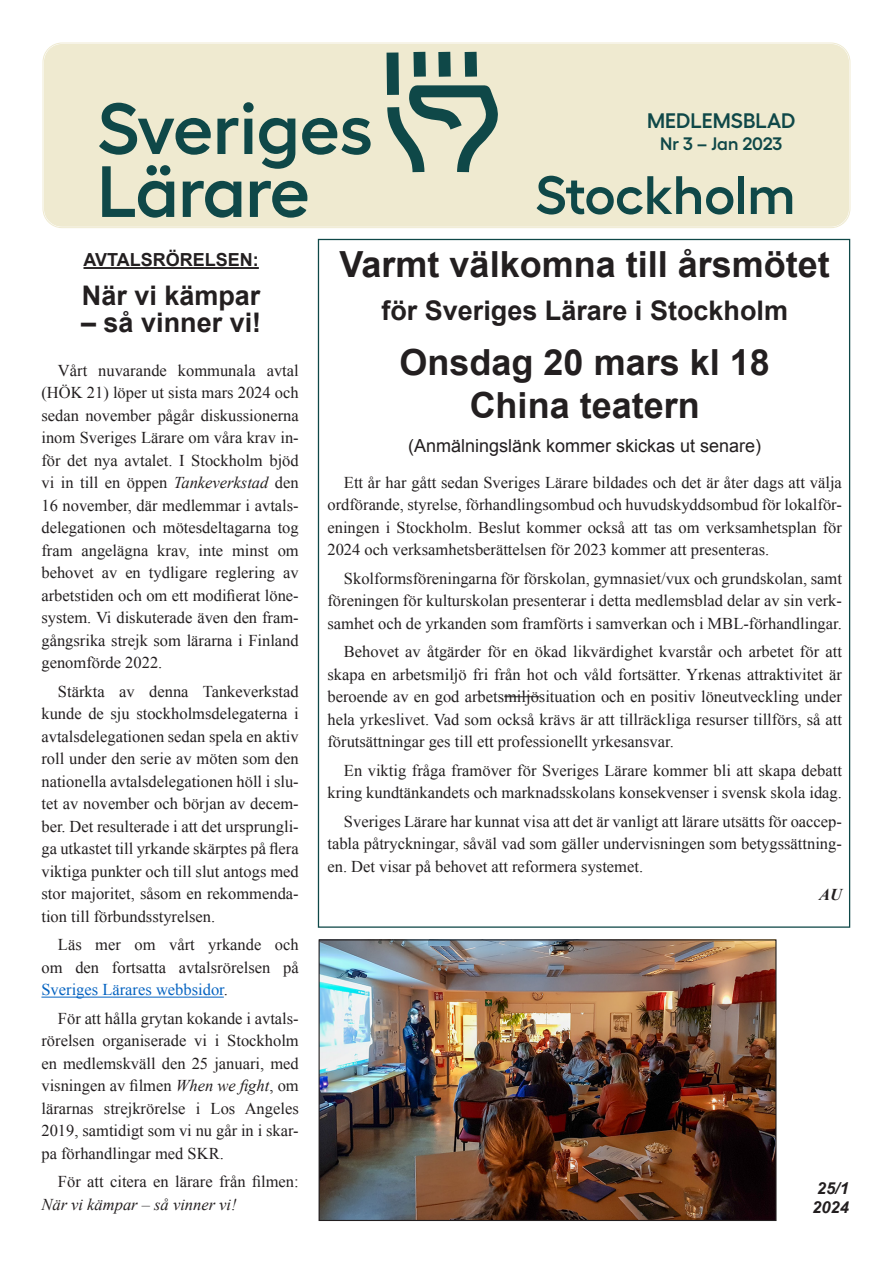
<style>
.page{position:relative;width:893px;height:1263px;background:#fff}
.page>*{position:absolute;margin:0;border:0;box-sizing:border-box;transform-origin:0 0}
.t1{font:600 72.3px "Hellix";letter-spacing:-.005em;color:#0f4848}
.t2{font:600 54px "Hellix";color:#0f4848}
.t3{font:700 36px/43.2px "Arial";color:#231f20;text-align:center}
.t4{font:700 27px "Arial";color:#231f20}
.t5{font:600 21px "Hellix";color:#0f4848}
.t6{font:18px "Arial";color:#231f20}
.t7{font:700 18px "Arial";color:#231f20}
.t8{font:600 18px "Hellix";letter-spacing:-.005em;color:#0f4848}
.t9{font:16.5px/22.5px "Times New Roman";color:#231f20;text-align:justify}
.t10{font:italic 700 16.5px "Arial";color:#231f20}
.t11{font:italic 700 16.5px "Times New Roman";color:#231f20}
.s1{font-style:italic}
.s2{color:#0563c1}
</style>
<div class="page">
<div style="left:44px;top:44px;width:805px;height:183px;background:#efead0;border-radius:18px"></div>
<div style="left:43px;top:43px;width:807px;height:185px;border:1px solid #efead0;border-radius:19px"></div>
<div style="left:45px;top:45px;width:803px;height:181px;border:1px solid #efead0;border-radius:17px"></div>
<svg style="left:380px;top:42px;width:129px;height:131px"></svg>
<hr style="left:504px;top:696px;width:35px;height:1px;background:#231f20">
<hr style="left:41px;top:997px;width:183px;height:1px;background:#0563c1">
<hr style="left:83px;top:267px;width:176px;height:2px;background:#231f20">
<img style="left:321px;top:941px;width:453px;height:278px">
<div style="left:319px;top:939px;width:457px;height:282px;border:1px solid #231f20"></div>
<p class="t1" style="left:98px;top:72px;width:277px">Sveriges</p>
<p class="t1" style="left:98px;top:135px;width:214px">Lärare</p>
<p class="t5" style="left:647px;top:104px;width:150px">MEDLEMSBLAD</p>
<p class="t8" style="left:660px;top:129px;width:123px">Nr 3 – Jan 2023</p>
<p class="t2" style="left:535px;top:152px;width:261px">Stockholm</p>
<p class="t7" style="left:83px;top:248px;width:177px">AVTALSRÖRELSEN:</p>
<p class="t4" style="left:82px;top:278px;width:180px">När vi kämpar</p>
<p class="t4" style="left:81px;top:305px;width:182px">– så vinner vi!</p>
<p class="t9" style="left:41px;top:359px;width:259px;text-indent:17px">Vårt nuvarande kommunala avtal (HÖK 21) löper ut sista mars 2024 och sedan november pågår diskussionerna inom Sveriges Lärare om våra krav in&shy;för det nya avtalet. I Stockholm bjöd vi in till en öppen <span class="s1">Tankeverkstad</span> den 16 november, där medlemmar i avtals&shy;delegationen och mötesdeltagarna tog fram angelägna krav, inte minst om behovet av en tydligare reglering av arbetstiden och om ett modifierat löne&shy;system. Vi diskuterade även den fram&shy;gångsrika strejk som lärarna i Finland genomförde 2022.</p>
<p class="t9" style="left:41px;top:680px;width:259px;text-indent:17px">Stärkta av denna Tankeverkstad kunde de sju stockholmsdelegaterna i avtalsdelegationen sedan spela en aktiv roll under den serie av möten som den nationella avtalsdelegationen höll i slu&shy;tet av november och början av decem&shy;ber. Det resulterade i att det ursprungli&shy;ga utkastet till yrkande skärptes på flera viktiga punkter och till slut antogs med stor majoritet, såsom en rekommenda&shy;tion till förbundsstyrelsen.</p>
<p class="t9" style="left:41px;top:933px;width:259px;text-indent:17px">Läs mer om vårt yrkande och om den fortsatta avtalsrörelsen på <span class="s2">Sveriges Lärares webbsidor</span>.</p>
<p class="t9" style="left:41px;top:1007px;width:259px;text-indent:17px">För att hålla grytan kokande i avtals&shy;rörelsen organiserade vi i Stockholm en medlemskväll den 25 januari, med visningen av filmen <span class="s1">When we fight</span>, om lärarnas strejkrörelse i Los Angeles 2019, samtidigt som vi nu går in i skar&shy;pa förhandlingar med SKR.</p>
<p class="t9" style="left:41px;top:1170px;width:259px;text-indent:17px">För att citera en lärare från filmen:<br><span class="s1">När vi kämpar – så vinner vi!</span></p>
<p class="t3" style="left:340px;top:244px;width:492px">Varmt välkomna till årsmötet</p>
<p class="t4" style="left:381px;top:293px;width:408px">för Sveriges Lärare i Stockholm</p>
<p class="t3" style="left:400px;top:342px;width:372px">Onsdag 20 mars kl 18<br>China teatern</p>
<p class="t6" style="left:408px;top:434px;width:355px">(Anmälningslänk kommer skickas ut senare)</p>
<p class="t9" style="left:327px;top:471px;width:516px;text-indent:16px">Ett år har gått sedan Sveriges Lärare bildades och det är åter dags att välja ordförande, styrelse, förhandlingsombud och huvudskyddsombud för lokalför&shy;eningen i Stockholm. Beslut kommer också att tas om verksamhetsplan för 2024 och verksamhetsberättelsen för 2023 kommer att presenteras.</p>
<p class="t9" style="left:327px;top:567px;width:516px;text-indent:16px">Skolformsföreningarna för förskolan, gymnasiet/vux och grundskolan, samt föreningen för kulturskolan presenterar i detta medlemsblad delar av sin verk&shy;samhet och de yrkanden som framförts i samverkan och i MBL-förhandlingar.</p>
<p class="t9" style="left:327px;top:640px;width:516px;text-indent:16px">Behovet av åtgärder för en ökad likvärdighet kvarstår och arbetet för att skapa en arbetsmiljö fri från hot och våld fortsätter. Yrkenas attraktivitet är beroende av en god arbetsmiljösituation och en positiv löneutveckling under hela yrkeslivet. Vad som också krävs är att tillräckliga resurser tillförs, så att förutsättningar ges till ett professionellt yrkesansvar.</p>
<p class="t9" style="left:327px;top:759px;width:516px;text-align:right">En viktig fråga framöver för Sveriges Lärare kommer bli att skapa debatt kring kundtänkandets och marknadsskolans konsekvenser i svensk skola idag.</p>
<p class="t9" style="left:327px;top:810px;width:516px;text-indent:16px">Sveriges Lärare har kunnat visa att det är vanligt att lärare utsätts för oaccep&shy;tabla påtryckningar, såväl vad som gäller undervisningen som betygssättning&shy;en. Det visar på behovet att reformera systemet.</p>
<p class="t11" style="left:819px;top:883px;width:24px">AU</p>
<p class="t10" style="left:817px;top:1177px;width:34px">25/1</p>
<p class="t10" style="left:812px;top:1197px;width:38px">2024</p>
</div>
